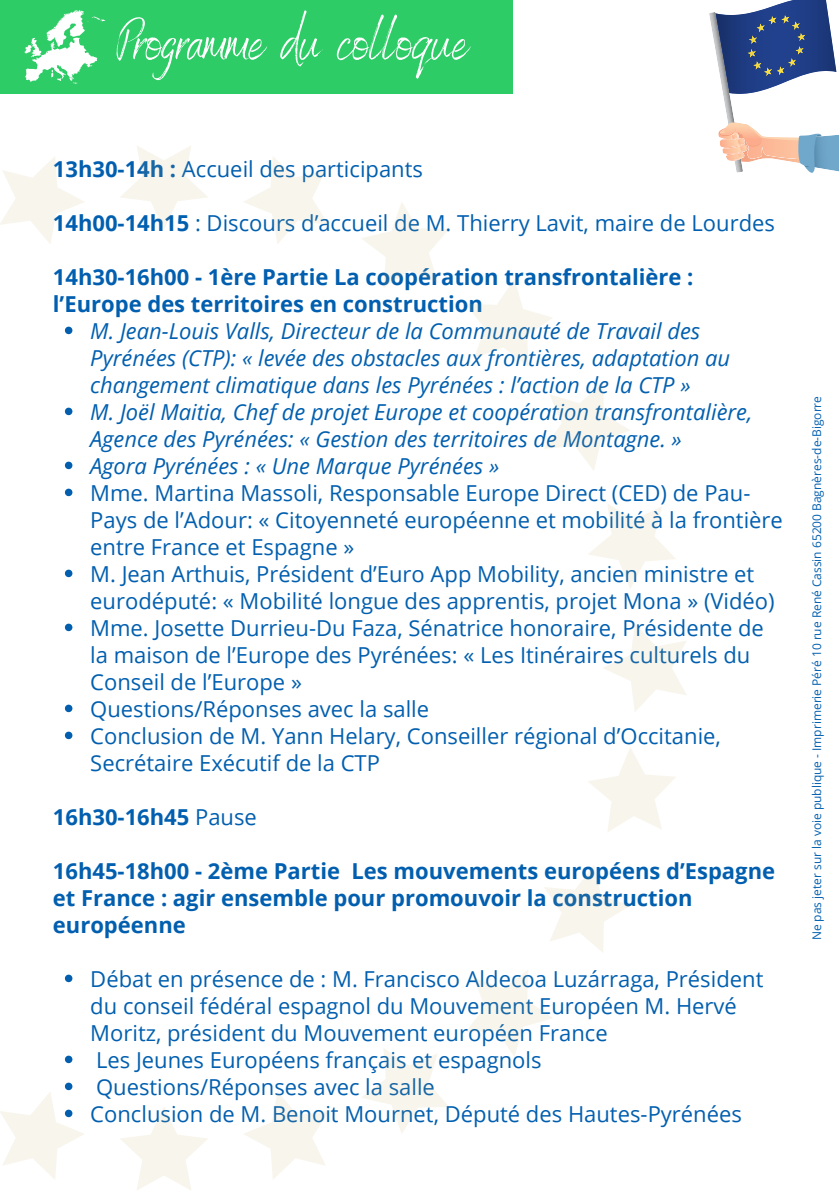
<style>
.page{position:relative;width:839px;height:1191px;background:#fff}
.page>*{position:absolute;margin:0;border:0;box-sizing:border-box;transform-origin:0 0}
.t1{font:56px "Benedict";color:#fff}
.t2{font:22px/27px "Open Sans";color:#025faf}
.t3{font:italic 22px/27px "Open Sans";color:#025faf}
.t4{font:700 22px/27px "Open Sans";color:#025faf}
.t5{font:12px "Open Sans";color:#025faf}
.s1{font-weight:700}
.s2{font-weight:400}
</style>
<div class="page">
<svg style="left:65px;top:327px;width:7px;height:7px"></svg>
<svg style="left:65px;top:408px;width:7px;height:7px"></svg>
<svg style="left:65px;top:462px;width:7px;height:7px"></svg>
<svg style="left:65px;top:489px;width:7px;height:7px"></svg>
<svg style="left:65px;top:570px;width:7px;height:7px"></svg>
<svg style="left:65px;top:624px;width:7px;height:7px"></svg>
<svg style="left:65px;top:705px;width:7px;height:7px"></svg>
<svg style="left:65px;top:732px;width:7px;height:7px"></svg>
<svg style="left:65px;top:975px;width:7px;height:7px"></svg>
<svg style="left:65px;top:1056px;width:7px;height:7px"></svg>
<div style="left:0;top:0;width:513px;height:94px;background:#2dcc66"></div>
<svg style="left:24px;top:10px;width:81px;height:73px"></svg>
<svg style="left:709px;top:0;width:129px;height:173px"></svg>
<svg style="left:120px;top:1107px;width:88px;height:83px"></svg>
<svg style="left:121px;top:146px;width:86px;height:83px"></svg>
<svg style="left:0;top:1083px;width:84px;height:96px"></svg>
<svg style="left:244px;top:157px;width:84px;height:87px"></svg>
<svg style="left:361px;top:202px;width:88px;height:86px"></svg>
<svg style="left:466px;top:280px;width:86px;height:86px"></svg>
<svg style="left:544px;top:383px;width:86px;height:87px"></svg>
<svg style="left:588px;top:504px;width:88px;height:84px"></svg>
<svg style="left:604px;top:624px;width:82px;height:88px"></svg>
<svg style="left:588px;top:748px;width:88px;height:84px"></svg>
<svg style="left:544px;top:865px;width:86px;height:87px"></svg>
<svg style="left:466px;top:970px;width:86px;height:86px"></svg>
<svg style="left:361px;top:1048px;width:88px;height:86px"></svg>
<svg style="left:0;top:157px;width:84px;height:87px"></svg>
<svg style="left:244px;top:1092px;width:84px;height:87px"></svg>
<p class="t1" style="left:117px;top:6px;width:354px">Programme du colloque</p>
<p class="t2" style="left:53px;top:155px;width:371px"><span class="s1">13h30-14h :</span> Accueil des participants</p>
<p class="t2" style="left:53px;top:209px;width:723px"><span class="s1">14h00-14h15</span> : Discours d’accueil de M. Thierry Lavit, maire de Lourdes</p>
<h1 class="t4" style="left:53px;top:263px;width:642px">14h30-16h00 - 1ère Partie La coopération transfrontalière : l’Europe des territoires en construction</h1>
<p class="t3" style="left:90px;top:317px;width:641px">M. Jean-Louis Valls, Directeur de la Communauté de Travail des<br>Pyrénées (CTP): « levée des obstacles aux frontières, adaptation au changement climatique dans les Pyrénées : l’action de la CTP »</p>
<h3 class="t3" style="left:90px;top:398px;width:663px">M. Joël Maitia, Chef de projet Europe et coopération transfrontalière,<br>Agence des Pyrénées: « Gestion des territoires de Montagne. »</h3>
<h3 class="t3" style="left:90px;top:452px;width:410px">Agora Pyrénées : « Une Marque Pyrénées »</h3>
<h2 class="t2" style="left:90px;top:479px;width:694px">Mme. Martina Massoli, Responsable Europe Direct (CED) de Pau-<br>Pays de l’Adour: « Citoyenneté européenne et mobilité à la frontière entre France et Espagne »</h2>
<p class="t2" style="left:90px;top:560px;width:686px">M. Jean Arthuis, Président d’Euro App Mobility, ancien ministre et eurodéputé: « Mobilité longue des apprentis, projet Mona » (Vidéo)</p>
<p class="t2" style="left:90px;top:614px;width:675px">Mme. Josette Durrieu-Du Faza, Sénatrice honoraire, Présidente de la maison de l’Europe des Pyrénées: « Les Itinéraires culturels du<br>Conseil de l’Europe »</p>
<p class="t2" style="left:90px;top:695px;width:340px">Questions/Réponses avec la salle</p>
<p class="t2" style="left:90px;top:722px;width:632px">Conclusion de M. Yann Helary, Conseiller régional d’Occitanie,<br>Secrétaire Exécutif de la CTP</p>
<p class="t4" style="left:53px;top:803px;width:205px">16h30-16h45 <span class="s2">Pause</span></p>
<p class="t4" style="left:53px;top:857px;width:723px">16h45-18h00 - 2ème Partie Les mouvements européens d’Espagne et France : agir ensemble pour promouvoir la construction</p>
<p class="t4" style="left:53px;top:911px;width:134px">européenne</p>
<p class="t2" style="left:90px;top:965px;width:674px">Débat en présence de : M. Francisco Aldecoa Luzá rraga, Président du conseil fédéral espagnol du Mouvement Européen M. Hervé<br>Moritz, président du Mouvement européen France</p>
<p class="t2" style="left:96px;top:1046px;width:447px">Les Jeunes Européens français et espagnols</p>
<h3 class="t2" style="left:96px;top:1073px;width:340px">Questions/Réponses avec la salle</h3>
<h2 class="t2" style="left:90px;top:1100px;width:653px">Conclusion de M. Benoit Mournet, Député des Hautes-Pyrénées</h2>
<p class="t5" style="left:808px;top:940px;width:546px;rotate:-90deg">Ne pas jeter sur la voie publique - Imprimerie Péré 10 rue René Cassin 65200 Bagnères-de-Bigorre</p>
</div>
